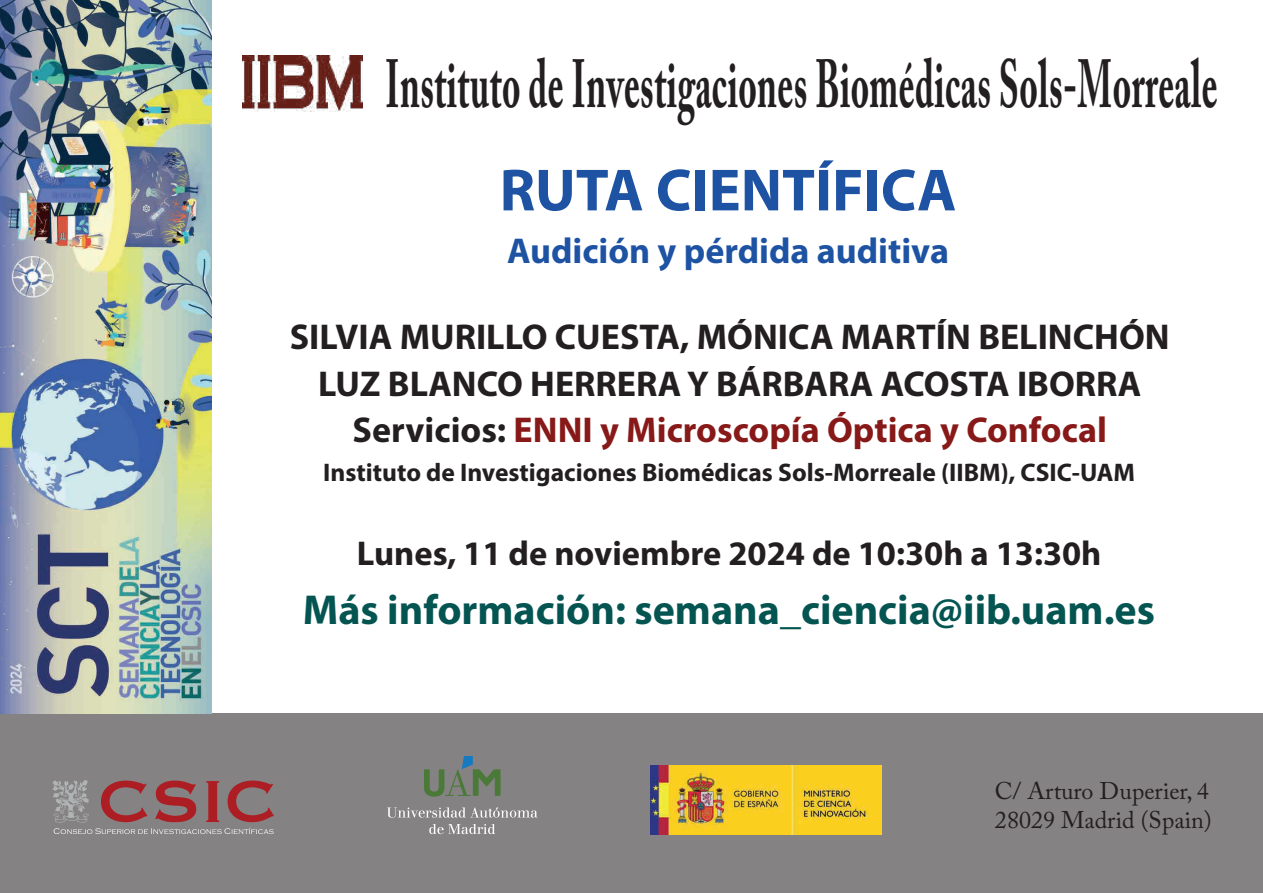
<style>
.page{position:relative;width:1263px;height:893px;background:#fff}
.page>*{position:absolute;margin:0;border:0;box-sizing:border-box;transform-origin:0 0}
.t1{font:700 67.5px "Adobe Caslon Pro";letter-spacing:.015em;color:#231f20;scale:.52 1}
.t2{font:700 60px "Myriad Pro";color:#1e53a4}
.t3{font:700 42px "Myriad Pro";color:#045552}
.t4{font:700 36px/46.5px "Myriad Pro";color:#231f20;text-align:center}
.t5{font:700 36px "Myriad Pro";color:#1e53a4}
.t6{font:700 34.5px "Myriad Pro";color:#231f20}
.t7{font:700 25.5px "Myriad Pro";color:#231f20}
.t8{font:24px/28.8px "Adobe Caslon Pro";color:#231f20}
.s1{color:#871918}
</style>
<div class="page">
<div style="left:0;top:713px;width:1263px;height:180px;background:#858284"></div>
<svg style="left:52px;top:780px;width:222px;height:54px"></svg>
<svg style="left:387px;top:807px;width:150px;height:11px"></svg>
<svg style="left:429px;top:824px;width:66px;height:10px"></svg>
<svg style="left:424px;top:756px;width:76px;height:41px"></svg>
<img style="left:242px;top:55px;width:120px;height:57px">
<img style="left:651px;top:766px;width:231px;height:68px">
<img style="left:0;top:0;width:211px;height:713px">
<h1 class="t1" style="left:385px;top:44px;width:1602px">Instituto de Investigaciones Biomédicas Sols-Morreale</h1>
<h2 class="t2" style="left:500px;top:151px;width:458px">RUTA CIENTÍFICA</h2>
<p class="t5" style="left:507px;top:227px;width:444px">Audición y pérdida auditiva</p>
<p class="t4" style="left:290px;top:313px;width:881px">SILVIA MURILLO CUESTA, MÓNICA MARTÍN BELINCHÓN<br>LUZ BLANCO HERRERA Y BÁRBARA ACOSTA IBORRA<br>Servicios: <span class="s1">ENNI y Microscopía Óptica y Confocal</span></p>
<p class="t7" style="left:323px;top:456px;width:813px">Instituto de Investigaciones Biomédicas Sols-Morreale (IIBM), CSIC-UAM</p>
<p class="t6" style="left:357px;top:531px;width:746px">Lunes, 11 de noviembre 2024 de 10:30h a 13:30h</p>
<p class="t3" style="left:303px;top:582px;width:854px">Más información: semana_ciencia@iib.uam.es</p>
<p class="t8" style="left:995px;top:776px;width:218px">C/ Arturo Duperier, 4<br>28029 Madrid (Spain)</p>
</div>
